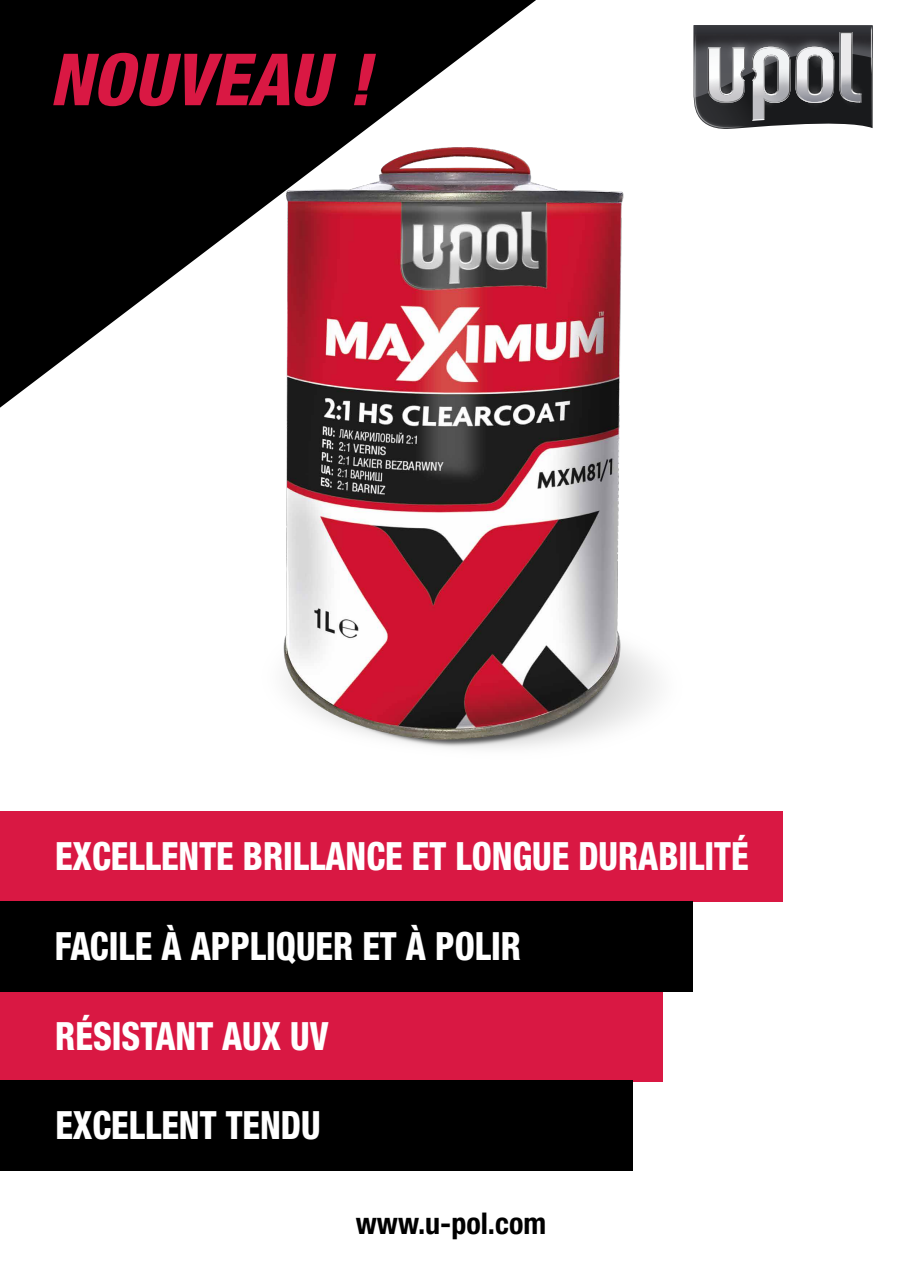
<style>
.page{position:relative;width:902px;height:1272px;background:#fff}
.page>*{position:absolute;margin:0;border:0;box-sizing:border-box;transform-origin:0 0}
.t1{font:italic 800 condensed 72px "Helvetica Neue LT Pro";color:#d91843}
.t2{font:800 condensed 39px "Helvetica Neue LT Pro";color:#fff;scale:.9 1}
.t3{font:700 condensed 30px "Helvetica Neue LT Pro";color:#000}
</style>
<div class="page">
<svg style="left:693px;top:25px;width:180px;height:104px;background:#505154"></svg>
<img style="left:756px;top:83px;width:23px;height:21px">
<img style="left:788px;top:83px;width:29px;height:20px">
<img style="left:817px;top:41px;width:26px;height:62px">
<img style="left:851px;top:77px;width:11px;height:3px">
<img style="left:786px;top:47px;width:23px;height:55px">
<img style="left:830px;top:32px;width:1px;height:65px">
<img style="left:831px;top:32px;width:20px;height:51px">
<img style="left:831px;top:83px;width:12px;height:19px">
<img style="left:833px;top:86px;width:10px;height:16px">
<img style="left:843px;top:80px;width:19px;height:22px">
<img style="left:851px;top:85px;width:11px;height:17px">
<svg style="left:0;top:0;width:536px;height:408px;fill:#000"></svg>
<img style="left:181px;top:58px;width:567px;height:690px">
<div style="left:0;top:811px;width:783px;height:90px;background:#d91843"></div>
<div style="left:0;top:991px;width:663px;height:90px;background:#d91843"></div>
<div style="left:0;top:901px;width:692px;height:90px;background:#000"></div>
<div style="left:0;top:1080px;width:633px;height:90px;background:#000"></div>
<p class="t1" style="left:50px;top:35px;width:323px">NOUVEAU !</p>
<p class="t2" style="left:55px;top:832px;width:772px">EXCELLENTE BRILLANCE ET LONGUE DURABILITÉ</p>
<p class="t2" style="left:55px;top:922px;width:519px">FACILE À APPLIQUER ET À POLIR</p>
<p class="t2" style="left:55px;top:1012px;width:305px">RÉSISTANT AUX UV</p>
<p class="t2" style="left:55px;top:1101px;width:296px">EXCELLENT TENDU</p>
<p class="t3" style="left:356px;top:1205px;width:192px">www.u-pol.com</p>
</div>
